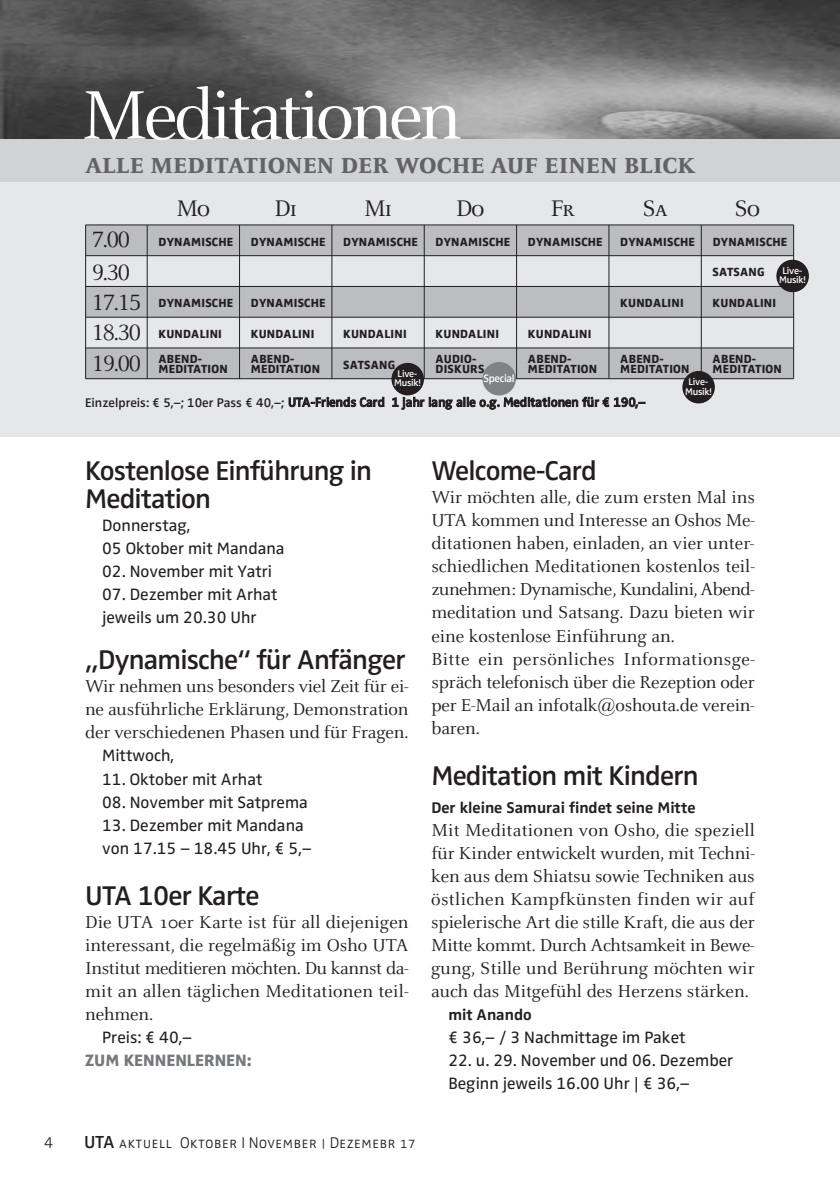
<style>
.page{position:relative;width:840px;height:1191px;background:#fff}
.page>*{position:absolute;margin:0;border:0;box-sizing:border-box;transform-origin:0 0}
.t1{font:76px "Celeste";letter-spacing:-.05em;color:#fff}
.t2{font:600 28px/28px "Zwo";letter-spacing:-.03em;color:#231f20}
.t3{font:24.8px "Celeste Caps";letter-spacing:-.05em;color:#231f20}
.t4{font:24.4px/30.6px "Celeste Caps";letter-spacing:-.05em;color:#231f20}
.t5{font:800 24px "Celeste";color:#636366}
.t6{font:19px/23px "Celeste";color:#231f20;text-align:justify}
.t7{font:17px/23px "Zwo";color:#231f20}
.t8{font:800 17px "Zwo";color:#76787b}
.t9{font:700 16px "Zwo";color:#231f20}
.t10{font:16px "Zwo Light SC";color:#231f20}
.t11{font:300 16px "Zwo";color:#231f20}
.t12{font:600 13px "Zwo";color:#231f20}
.t13{font:800 12.2px/24.6px "Zwo";letter-spacing:.015em;color:#231f20}
.t14{font:600 11px "Zwo";letter-spacing:-.03em;color:#fff}
.t15{font:600 10px/9.2px "Zwo";letter-spacing:-.03em;color:#fff;text-align:center}
.s1{font-family:"Zwo Semi Bold SC";font-size:18px}
</style>
<div class="page">
<img style="left:0;top:0;width:839px;height:139px">
<div style="left:0;top:181px;width:839px;height:256px;background:#e6e7e9"></div>
<div style="left:86px;top:225px;width:707px;height:31px;background:#bcbdc0"></div>
<div style="left:86px;top:286px;width:707px;height:31px;background:#bcbdc0"></div>
<div style="left:86px;top:348px;width:707px;height:31px;background:#bcbdc0"></div>
<hr style="left:86px;top:224px;width:707px;height:1px;background:#231f20">
<hr style="left:86px;top:255px;width:707px;height:1px;background:#231f20">
<hr style="left:86px;top:286px;width:707px;height:1px;background:#231f20">
<hr style="left:86px;top:317px;width:707px;height:1px;background:#231f20">
<hr style="left:86px;top:347px;width:707px;height:1px;background:#231f20">
<hr style="left:86px;top:378px;width:707px;height:1px;background:#231f20">
<hr style="left:85px;top:225px;width:1px;height:154px;background:#231f20">
<hr style="left:147px;top:225px;width:1px;height:154px;background:#231f20">
<hr style="left:239px;top:225px;width:1px;height:154px;background:#231f20">
<hr style="left:331px;top:225px;width:1px;height:154px;background:#231f20">
<hr style="left:423px;top:225px;width:1px;height:154px;background:#231f20">
<hr style="left:516px;top:225px;width:1px;height:154px;background:#231f20">
<hr style="left:608px;top:225px;width:1px;height:154px;background:#231f20">
<hr style="left:700px;top:225px;width:1px;height:154px;background:#231f20">
<hr style="left:792px;top:225px;width:1px;height:154px;background:#231f20">
<div style="left:0;top:139px;width:839px;height:42px;background:#d1d2d4"></div>
<div style="left:391px;top:363px;width:33px;height:32px;background:#231f20;border-radius:50%"></div>
<div style="left:682px;top:371px;width:32px;height:32px;background:#231f20;border-radius:50%"></div>
<div style="left:776px;top:260px;width:32px;height:32px;background:#231f20;border-radius:50%"></div>
<div style="left:482px;top:362px;width:33px;height:33px;background:#808285;border-radius:50%"></div>
<h1 class="t1" style="left:81px;top:74px;width:382px">Meditationen</h1>
<p class="t5" style="left:85px;top:153px;width:611px">ALLE MEDITATIONEN DER WOCHE AUF EINEN BLICK</p>
<h3 class="t3" style="left:176px;top:194px;width:35px">Mo</h3>
<h3 class="t3" style="left:274px;top:194px;width:24px">Di</h3>
<h3 class="t3" style="left:364px;top:194px;width:29px">Mi</h3>
<h3 class="t3" style="left:456px;top:194px;width:30px">Do</h3>
<h3 class="t3" style="left:550px;top:194px;width:25px">Fr</h3>
<h3 class="t3" style="left:642px;top:194px;width:27px">Sa</h3>
<h3 class="t3" style="left:734px;top:194px;width:27px">So</h3>
<p class="t13" style="left:251px;top:229px;width:76px">DYNAMISCHE</p>
<p class="t13" style="left:343px;top:229px;width:76px">DYNAMISCHE</p>
<p class="t13" style="left:435px;top:229px;width:76px">DYNAMISCHE</p>
<p class="t13" style="left:527px;top:229px;width:76px">DYNAMISCHE</p>
<p class="t13" style="left:620px;top:229px;width:76px">DYNAMISCHE</p>
<p class="t13" style="left:712px;top:229px;width:76px">DYNAMISCHE</p>
<p class="t13" style="left:712px;top:260px;width:54px">SATSANG</p>
<p class="t13" style="left:158px;top:291px;width:76px">DYNAMISCHE</p>
<p class="t13" style="left:251px;top:291px;width:76px">DYNAMISCHE</p>
<p class="t13" style="left:620px;top:291px;width:65px">KUNDALINI</p>
<p class="t13" style="left:712px;top:291px;width:65px">KUNDALINI</p>
<p class="t13" style="left:158px;top:321px;width:65px">KUNDALINI<br>ABEND -</p>
<p class="t13" style="left:158px;top:357px;width:71px">MEDITATION</p>
<p class="t4" style="left:92px;top:223px;width:40px;line-height:32.6px">7.00<br>9.30</p>
<p class="t4" style="left:92px;top:287px;width:51px;text-align:justify">17.15<br>18.30<br>19.00</p>
<p class="t12" style="left:85px;top:395px;width:561px">Einzelpreis: € 5,–; 10er Pass € 40,–; UTA-Friends Card 1 jahr lang alle o.g. Meditationen für € 190,–</p>
<p class="t13" style="left:158px;top:229px;width:76px">DYNAMISCHE</p>
<p class="t15" style="left:778px;top:266px;width:28px">Live-<br>Musik!</p>
<p class="t13" style="left:251px;top:321px;width:65px">KUNDALINI<br>ABEND -</p>
<p class="t13" style="left:251px;top:357px;width:71px">MEDITATION</p>
<p class="t13" style="left:343px;top:321px;width:65px">KUNDALINI</p>
<p class="t13" style="left:343px;top:352px;width:54px">SATSANG</p>
<p class="t13" style="left:435px;top:321px;width:65px">KUNDALINI<br>AUDIO-</p>
<p class="t13" style="left:435px;top:357px;width:50px">DISKURS</p>
<p class="t13" style="left:527px;top:321px;width:65px">KUNDALINI<br>ABEND -</p>
<p class="t13" style="left:527px;top:357px;width:71px">MEDITATION</p>
<p class="t13" style="left:620px;top:353px;width:71px;line-height:10.8px">ABEND -<br>MEDITATION</p>
<p class="t13" style="left:712px;top:353px;width:71px;line-height:10.8px">ABEND -<br>MEDITATION</p>
<p class="t15" style="left:394px;top:369px;width:28px">Live-<br>Musik!</p>
<p class="t15" style="left:684px;top:377px;width:28px">Live-<br>Musik!</p>
<p class="t14" style="left:483px;top:373px;width:33px">Special</p>
<h2 class="t2" style="left:85px;top:457px;width:288px">Kostenlose Einführung in<br>Meditation</h2>
<p class="t7" style="left:102px;top:514px;width:184px">Donnerstag,<br>05 Oktober mit Mandana</p>
<p class="t7" style="left:102px;top:560px;width:171px">02. November mit Yatri</p>
<p class="t7" style="left:102px;top:583px;width:177px">07. Dezember mit Arhat jeweils um 20.30 Uhr</p>
<h2 class="t2" style="left:85px;top:646px;width:322px">„Dynamische“ für Anfänger</h2>
<p class="t6" style="left:85px;top:675px;width:325px">Wir nehmen uns besonders viel Zeit für ei&shy;ne ausführliche Erklärung, Demonstration der verschiedenen Phasen und für Fragen.</p>
<p class="t7" style="left:102px;top:744px;width:74px">Mittwoch,</p>
<p class="t7" style="left:102px;top:767px;width:162px">11. Oktober mit Arhat</p>
<p class="t7" style="left:102px;top:790px;width:207px">08. November mit Satprema</p>
<p class="t7" style="left:102px;top:813px;width:211px">13. Dezember mit Mandana von 17.15 – 18.45 Uhr, € 5,–</p>
<h2 class="t2" style="left:85px;top:881px;width:176px">UTA 10er Karte</h2>
<p class="t6" style="left:85px;top:910px;width:325px">Die UTA 10er Karte ist für all diejenigen interessant, die regelmäßig im Osho UTA Institut meditieren möchten. Du kannst da&shy;mit an allen täglichen Meditationen teil&shy;nehmen.</p>
<p class="t7" style="left:102px;top:1025px;width:91px">Preis: € 40,–</p>
<p class="t8" style="left:85px;top:1051px;width:168px">ZUM KENNENLERNEN:</p>
<h2 class="t2" style="left:431px;top:457px;width:167px">Welcome-Card</h2>
<p class="t6" style="left:431px;top:486px;width:325px;text-align:left">Wir möchten alle, die zum ersten Mal ins UTA kommen und Interesse an Oshos Me&shy;ditationen haben, einladen, an vier unter&shy;schiedlichen Meditationen kostenlos teil&shy;zunehmen: Dynamische, Kundalini, Abend - meditation und Satsang. Dazu bieten wir eine kostenlose Einführung an.<br>Bitte ein persönliches Informationsge - spräch telefonisch über die Rezeption oder per E-Mail an infotalk@oshouta.de verein&shy;baren.</p>
<h2 class="t2" style="left:431px;top:761px;width:269px">Meditation mit Kindern</h2>
<p class="t9" style="left:431px;top:798px;width:265px">Der kleine Samurai findet seine Mitte</p>
<p class="t6" style="left:431px;top:818px;width:325px">Mit Meditationen von Osho, die speziell für Kinder entwickelt wurden, mit Techni&shy;ken aus dem Shiatsu sowie Techniken aus östlichen Kampfkünsten finden wir auf spielerische Art die stille Kraft, die aus der Mitte kommt. Durch Achtsamkeit in Bewe&shy;gung, Stille und Berührung möchten wir auch das Mitgefühl des Herzens stärken.</p>
<p class="t9" style="left:448px;top:1005px;width:85px">mit Anando</p>
<p class="t7" style="left:448px;top:1025px;width:238px">€ 36,– / 3 Nachmittage im Paket</p>
<p class="t7" style="left:448px;top:1048px;width:286px">22. u. 29. November und 06. Dezember<br>Beginn jeweils 16.00 Uhr | € 36,–</p>
<p class="t11" style="left:44px;top:1134px;width:11px">4</p>
<p class="t10" style="left:84px;top:1134px;width:333px"><span class="s1">UTA</span> aktuell Oktober I November | Dezemebr 17</p>
</div>
